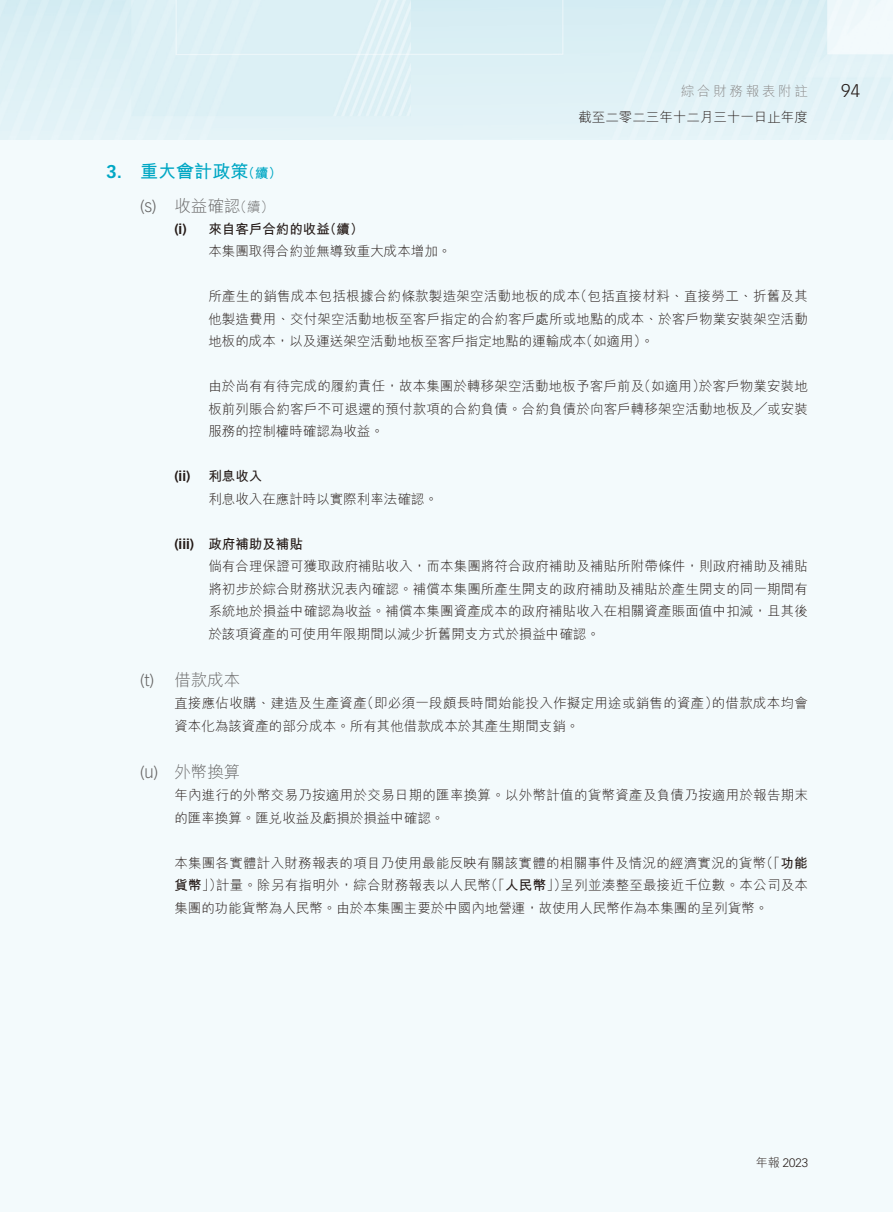
<style>
.page{position:relative;width:893px;height:1212px;background:#fff}
.page>*{position:absolute;margin:0;border:0;box-sizing:border-box;transform-origin:0 0}
.t1{font:700 18px "M Hei HK";color:#00a7c4}
.t2{font:300 18px "Vectora LT Std";color:#231916}
.t3{font:700 18px "Vectora LT Std";color:#00a7c4}
.t4{font:300 16.5px "M Hei HK";color:#666565}
.t5{font:300 16.5px "Vectora LT Std";color:#666565}
.t6{font:300 13.5px/22.5px "M Hei HK";letter-spacing:.01em;color:#231916}
.t7{font:700 13.5px "M Hei HK";color:#231916}
.t8{font:700 13.5px "Vectora LT Std";color:#231916}
.t9{font:300 13.5px "M Hei HK";letter-spacing:.2em;color:#898989}
.t10{font:700 13.5px "M Hei HK";color:#00a7c4}
.t11{font:300 13.5px "M Hei HK";color:#666565}
.t12{font:300 12px "Vectora LT Std";color:#231916}
.s1{font-weight:700}
.s2{font-family:"M Hei HK"}
</style>
<div class="page">
<img style="left:0;top:0;width:893px;height:140px">
<div style="left:0;top:140px;width:893px;height:1072px;background:#f3fafc"></div>
<h1 class="t3" style="left:106px;top:160px;width:17px">3.</h1>
<p class="t9" style="left:681px;top:84px;width:128px">綜合財務報表附註</p>
<h1 class="t1" style="left:140px;top:158px;width:109px">重大會計政策</h1>
<p class="t10" style="left:242px;top:163px;width:42px">（續(</p>
<p class="t5" style="left:140px;top:196px;width:18px">s( )</p>
<p class="t4" style="left:174px;top:197px;width:67px">收益確認</p>
<p class="t11" style="left:234px;top:200px;width:42px">（續(</p>
<p class="t8" style="left:174px;top:221px;width:14px">) i(</p>
<p class="t7" style="left:208px;top:219px;width:123px">來自客戶合約的收益</p>
<p class="t7" style="left:323px;top:219px;width:42px">（續(</p>
<p class="t6" style="left:208px;top:240px;width:244px">本集團取得合約並無導致重大成本增加。</p>
<p class="t6" style="left:578px;top:105px;width:231px">截至二零二三年十二月三十一日止年度</p>
<p class="t5" style="left:140px;top:671px;width:15px">) t(</p>
<p class="t5" style="left:140px;top:763px;width:19px">u( )</p>
<p class="t8" style="left:174px;top:468px;width:18px">i i( )</p>
<p class="t8" style="left:174px;top:536px;width:21px">(iii)</p>
<p class="t6" style="left:574px;top:285px;width:236px">（包括直接材料、直接勞工、折舊及其</p>
<p class="t6" style="left:208px;top:285px;width:373px">所產生的銷售成本包括根據合約條款製造架空活動地板的成本</p>
<p class="t6" style="left:208px;top:307px;width:601px">他製造費用、交付架空活動地板至客戶指定的合約客戶處所或地點的成本、於客戶物業安裝架空活動</p>
<p class="t6" style="left:580px;top:330px;width:76px">（如適用。(</p>
<p class="t6" style="left:208px;top:330px;width:379px">地板的成本，以及運送架空活動地板至客戶指定地點的運輸成本</p>
<p class="t6" style="left:637px;top:375px;width:69px">（如適用）</p>
<p class="t6" style="left:208px;top:375px;width:601px">由於尚有有待完成的履約責任，故本集團於轉移架空活動地板予客戶前及<br>板前列賬合約客戶不可退還的預付款項的合約負債。合約負債於向客戶轉移架空活動地板及╱或安裝服務的控制權時確認為收益。</p>
<p class="t7" style="left:208px;top:466px;width:55px">利息收入</p>
<p class="t6" style="left:699px;top:375px;width:110px">於客戶物業安裝地</p>
<p class="t6" style="left:208px;top:487px;width:231px">利息收入在應計時以實際利率法確認。</p>
<p class="t7" style="left:208px;top:534px;width:96px">政府補助及補貼</p>
<p class="t6" style="left:208px;top:555px;width:601px;text-align:justify">倘有合理保證可獲取政府補貼收入，而本集團將符合政府補助及補貼所附帶條件，則政府補助及補貼將初步於綜合財務狀況表內確認。補償本集團所產生開支的政府補助及補貼於產生開支的同一期間有系統地於損益中確認為收益。補償本集團資產成本的政府補貼收入在相關資產賬面值中扣減，且其後於該項資產的可使用年限期間以減少折舊開支方式於損益中確認。</p>
<p class="t4" style="left:174px;top:672px;width:67px">借款成本</p>
<p class="t6" style="left:360px;top:692px;width:359px">（即必須一段頗長時間始能投入作擬定用途或銷售的資產）</p>
<p class="t6" style="left:712px;top:692px;width:98px">的借款成本均會</p>
<p class="t6" style="left:174px;top:692px;width:406px">直接應佔收購、建造及生產資產<br>資本化為該資產的部分成本。所有其他借款成本於其產生期間支銷。</p>
<p class="t4" style="left:174px;top:764px;width:67px">外幣換算</p>
<p class="t6" style="left:174px;top:784px;width:635px">年內進行的外幣交易乃按適用於交易日期的匯率換算。以外幣計值的貨幣資產及負債乃按適用於報告期末的匯率換算。匯兌收益及虧損於損益中確認。</p>
<p class="t6" style="left:760px;top:851px;width:50px">（「<span class="s1">功能</span></p>
<p class="t6" style="left:561px;top:851px;width:249px;text-indent:-386px">本集團各實體計入財務報表的項目乃使用最能反映有關該實體的相關事件及情況的經濟實況的貨幣<br>呈列並湊整至最接近千位數。本公司及本</p>
<p class="t6" style="left:174px;top:874px;width:596px"><span class="s1">貨幣</span>」）<br>集團的功能貨幣為人民幣。由於本集團主要於中國內地營運，故使用人民幣作為本集團的呈列貨幣。</p>
<p class="t6" style="left:484px;top:874px;width:84px">（「<span class="s1">人民幣</span>」）</p>
<p class="t6" style="left:216px;top:874px;width:276px">計量。除另有指明外，綜合財務報表以人民幣</p>
<h1 class="t2" style="left:841px;top:80px;width:20px">94</h1>
<p class="t12" style="left:756px;top:1156px;width:54px"><span class="s2">年報</span> 2023</p>
</div>
